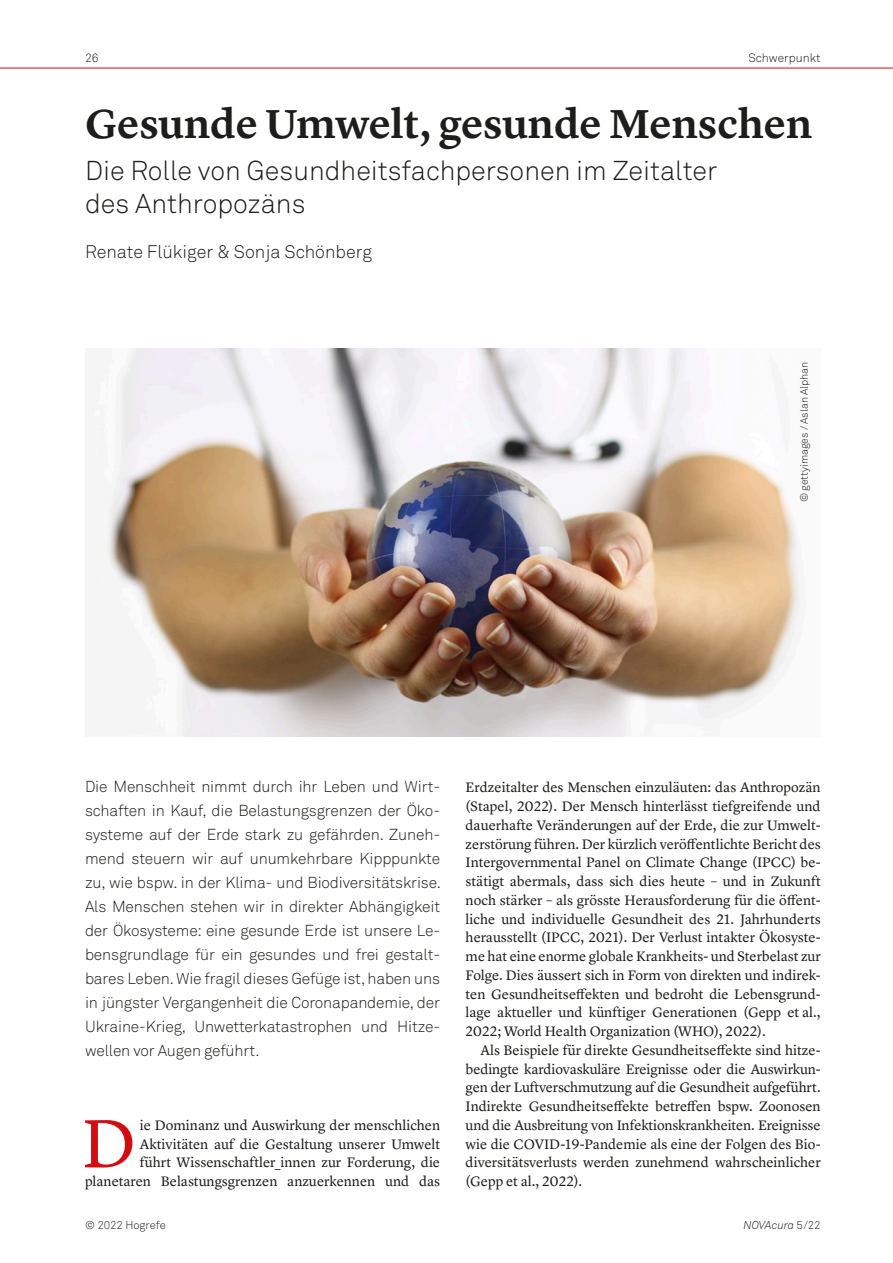
<style>
.page{position:relative;width:893px;height:1263px;background:#fff}
.page>*{position:absolute;margin:0;border:0;box-sizing:border-box;transform-origin:0 0}
.t1{font:70.8px "Lyon Text";color:#d30c12}
.t2{font:600 42px "Lyon Text";letter-spacing:-.005em;color:#1d1d1b}
.t3{font:300 27px/33px "Akkurat Pro";color:#1d1d1b}
.t4{font:300 18px "Akkurat Pro";color:#1d1d1b}
.t5{font:300 15.75px/24px "Akkurat Pro";letter-spacing:-.01em;color:#1d1d1b}
.t6{font:14.25px/18.8px "Lyon Text";color:#1d1d1b;text-align:justify}
.t7{font:300 12px "Akkurat Pro";color:#1d1d1b}
.t8{font:300 11.25px "Akkurat Pro";color:#1d1d1b}
.t9{font:italic 300 11.25px "Akkurat Pro";color:#1d1d1b}
.t10{font:300 10.5px "Akkurat Pro";color:#1d1d1b}
.s1{font-style:normal}
</style>
<div class="page">
<hr style="left:0;top:68px;width:893px;height:1px;background:#d30c12">
<img style="left:107px;top:349px;width:693px;height:387px">
<p class="t7" style="left:85px;top:51px;width:15px">26</p>
<p class="t7" style="left:748px;top:51px;width:74px">Schwerpunkt</p>
<h2 class="t2" style="left:85px;top:92px;width:729px">Gesunde Umwelt, gesunde Menschen</h2>
<h3 class="t3" style="left:85px;top:154px;width:634px">Die Rolle von Gesundheitsfachpersonen im Zeitalter des Anthropozäns</h3>
<p class="t4" style="left:85px;top:241px;width:289px">Renate Flükiger &amp; Sonja Schönberg</p>
<p class="t10" style="left:798px;top:502px;width:142px;rotate:-90deg">© gettyimages / Aslan Alphan</p>
<p class="t5" style="left:85px;top:775px;width:357px">Die Menschheit nimmt durch ihr Leben und Wirt&shy;schaften in Kauf, die Belastungsgrenzen der Öko&shy;systeme auf der Erde stark zu gefährden. Zuneh&shy;mend steuern wir auf unumkehrbare Kipppunkte zu, wie bspw. in der Klima- und Biodiversitätskrise.<br>Als Menschen stehen wir in direkter Abhängigkeit der Ökosysteme: eine gesunde Erde ist unsere Le&shy;bensgrundlage für ein gesundes und frei gestalt&shy;bares Leben. Wie fragil dieses Gefüge ist, haben uns in jüngster Vergangenheit die Coronapandemie, der Ukraine-Krieg, Unwetterkatastrophen und Hitze&shy;wellen vor Augen geführt.</p>
<p class="t6" style="left:85px;top:1114px;width:357px;text-align:right">ie Dominanz und Auswirkung der menschlichen Aktivitäten auf die Gestaltung unserer Umwelt<br>führt Wissenschaftler_innen zur Forderung, die planetaren Belastungsgrenzen anzuerkennen und das</p>
<h1 class="t1" style="left:82px;top:1089px;width:56px">D</h1>
<p class="t6" style="left:466px;top:777px;width:357px">Erdzeitalter des Menschen einzuläuten: das Anthropozän (Stapel, 2022). Der Mensch hinterlässt tiefgreifende und dauerhafte Veränderungen auf der Erde, die zur Umwelt&shy;zerstörung führen. Der kürzlich veröffentlichte Bericht des Intergovernmental Panel on Climate Change (IPCC) be&shy;stätigt abermals, dass sich dies heute – und in Zukunft noch stärker – als grösste Herausforderung für die öffent&shy;liche und individuelle Gesundheit des 21. Jahrhunderts herausstellt (IPCC, 2021). Der Verlust intakter Ökosyste&shy;me hat eine enorme globale Krankheits- und Sterbelast zur Folge. Dies äussert sich in Form von direkten und indirek&shy;ten Gesundheitseffekten und bedroht die Lebensgrund&shy;lage aktueller und künftiger Generationen (Gepp et al., 2022; World Health Organization (WHO), 2022).</p>
<p class="t6" style="left:466px;top:1039px;width:357px;text-indent:15px">Als Beispiele für direkte Gesundheitseffekte sind hitze&shy;bedingte kardiovaskuläre Ereignisse oder die Auswirkun&shy;gen der Luftverschmutzung auf die Gesundheit aufgeführt.<br>Indirekte Gesundheitseffekte betreffen bspw. Zoonosen und die Ausbreitung von Infektionskrankheiten. Ereignisse wie die COVID-19-Pandemie als eine der Folgen des Bio&shy;diversitätsverlusts werden zunehmend wahrscheinlicher (Gepp et al., 2022).</p>
<p class="t8" style="left:85px;top:1219px;width:82px">© 2022 Hogrefe</p>
<p class="t9" style="left:743px;top:1219px;width:79px">NOVAcura <span class="s1">5/22</span></p>
</div>
